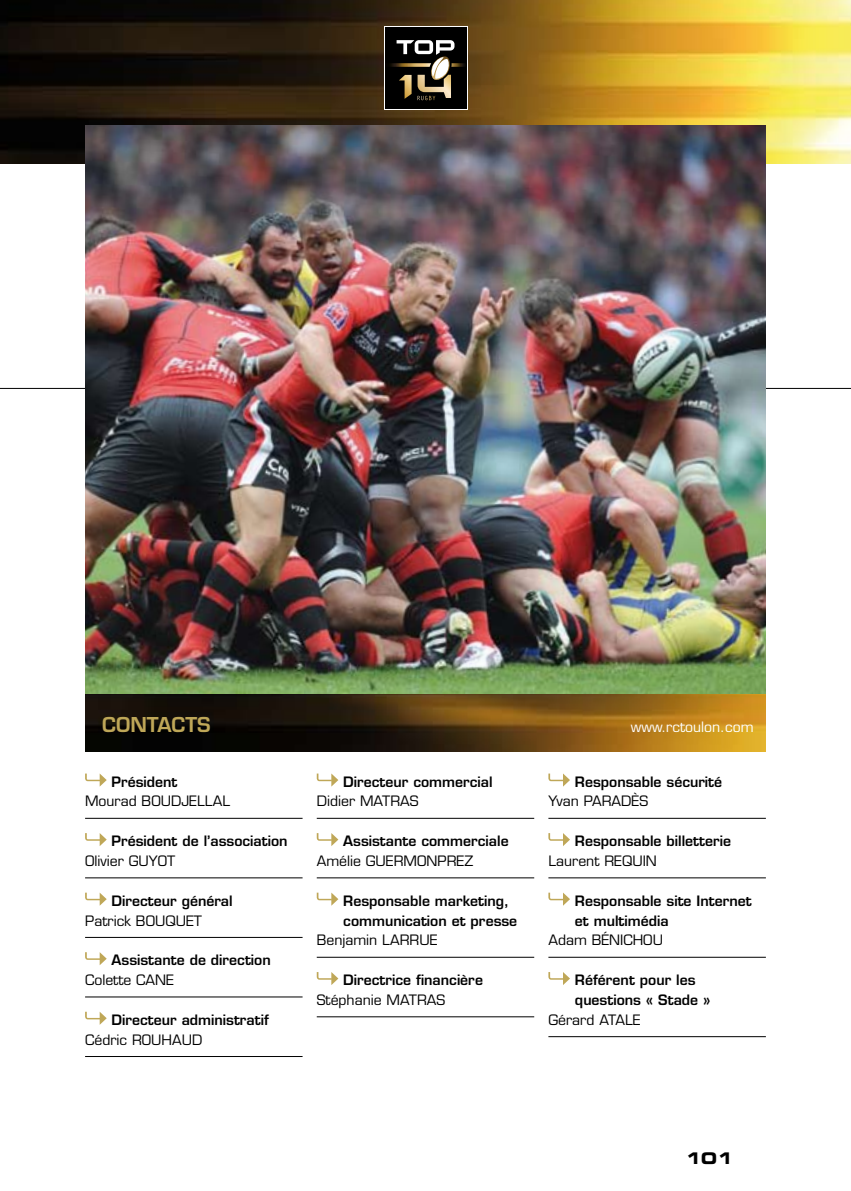
<style>
.page{position:relative;width:851px;height:1191px;background:#fff}
.page>*{position:absolute;margin:0;border:0;box-sizing:border-box;transform-origin:0 0}
.t1{font:600 20px "Eurostile";color:#bfa758}
.t2{font:16px "Eurostile Bold Extended Two";color:#000}
.t3{font:600 14px/19.8px "Eurostile";color:#000}
.t4{font:14px "Eurostile";color:#000}
.t5{font:14px "Eurostile";color:#fff}
</style>
<div class="page">
<img style="left:0;top:0;width:850px;height:163px">
<svg style="left:384px;top:26px;width:83px;height:83px"></svg>
<div style="left:385px;top:27px;width:81px;height:81px;background:#000"></div>
<img style="left:454px;top:63px;width:11px;height:4px">
<img style="left:390px;top:63px;width:6px;height:4px">
<svg style="left:396px;top:40px;width:58px;height:60px"></svg>
<img style="left:85px;top:693px;width:680px;height:58px">
<hr style="left:85px;top:818px;width:217px;height:1px;background:#000">
<hr style="left:85px;top:877px;width:217px;height:1px;background:#000">
<hr style="left:85px;top:937px;width:217px;height:1px;background:#000">
<hr style="left:85px;top:996px;width:217px;height:1px;background:#000">
<hr style="left:85px;top:1056px;width:217px;height:1px;background:#000">
<svg style="left:85px;top:773px;width:22px;height:13px"></svg>
<svg style="left:85px;top:833px;width:22px;height:13px"></svg>
<svg style="left:85px;top:892px;width:22px;height:13px"></svg>
<svg style="left:85px;top:952px;width:22px;height:13px"></svg>
<svg style="left:85px;top:1011px;width:22px;height:13px"></svg>
<hr style="left:317px;top:818px;width:217px;height:1px;background:#000">
<hr style="left:317px;top:877px;width:217px;height:1px;background:#000">
<hr style="left:317px;top:956px;width:217px;height:1px;background:#000">
<hr style="left:317px;top:1016px;width:217px;height:1px;background:#000">
<svg style="left:317px;top:773px;width:21px;height:13px"></svg>
<svg style="left:317px;top:833px;width:21px;height:13px"></svg>
<svg style="left:317px;top:892px;width:21px;height:13px"></svg>
<svg style="left:317px;top:972px;width:21px;height:13px"></svg>
<hr style="left:548px;top:818px;width:217px;height:1px;background:#000">
<hr style="left:548px;top:877px;width:217px;height:1px;background:#000">
<hr style="left:548px;top:956px;width:217px;height:1px;background:#000">
<hr style="left:548px;top:1036px;width:217px;height:1px;background:#000">
<svg style="left:548px;top:773px;width:22px;height:13px"></svg>
<svg style="left:548px;top:833px;width:22px;height:13px"></svg>
<svg style="left:548px;top:892px;width:22px;height:13px"></svg>
<svg style="left:548px;top:972px;width:22px;height:13px"></svg>
<hr style="left:0;top:388px;width:850px;height:1px;background:#000">
<img style="left:85px;top:125px;width:680px;height:568px">
<h1 class="t1" style="left:102px;top:712px;width:43px">Contacts</h1>
<p class="t5" style="left:630px;top:718px;width:124px">www.rctoulon.com</p>
<p class="t3" style="left:112px;top:771px;width:67px">Président</p>
<p class="t4" style="left:85px;top:793px;width:76px">Mourad Boudjellal</p>
<p class="t3" style="left:112px;top:831px;width:177px">Président de l’association</p>
<p class="t4" style="left:85px;top:852px;width:64px">Olivier Guyot</p>
<p class="t3" style="left:112px;top:890px;width:123px">Directeur général</p>
<p class="t4" style="left:85px;top:912px;width:100px">Patrick Bou quet</p>
<p class="t3" style="left:112px;top:950px;width:161px">Assistante de direction</p>
<p class="t4" style="left:85px;top:971px;width:71px">Colette Cane</p>
<p class="t3" style="left:112px;top:1009px;width:159px">Directeur administratif</p>
<p class="t4" style="left:85px;top:1031px;width:68px">Cédric Rouhaud</p>
<p class="t3" style="left:343px;top:771px;width:151px">Directeur commercial</p>
<p class="t4" style="left:317px;top:793px;width:67px">Didier Matras</p>
<p class="t3" style="left:343px;top:831px;width:167px">Assistante commerciale</p>
<p class="t4" style="left:317px;top:852px;width:70px">Amélie Guermonpre</p>
<p class="t4" style="left:464px;top:852px;width:10px">z</p>
<p class="t3" style="left:343px;top:890px;width:175px">Responsable marketing, communication et presse</p>
<p class="t4" style="left:317px;top:932px;width:84px">Benjamin Larrue</p>
<p class="t3" style="left:343px;top:970px;width:141px">Directrice financière</p>
<p class="t4" style="left:317px;top:991px;width:94px">Stéphanie Matras</p>
<p class="t3" style="left:575px;top:771px;width:149px">Responsable sécurité</p>
<p class="t4" style="left:548px;top:793px;width:54px">Yvan Paradès</p>
<p class="t3" style="left:575px;top:831px;width:157px">Responsable billetterie</p>
<p class="t4" style="left:548px;top:852px;width:93px">Laurent Requin</p>
<p class="t3" style="left:575px;top:890px;width:178px">Responsable site Internet et multimédia</p>
<p class="t4" style="left:548px;top:932px;width:63px">Adam Bénichou</p>
<p class="t3" style="left:575px;top:970px;width:137px">Référent pour les questions « Stade »</p>
<p class="t4" style="left:548px;top:1011px;width:69px">Gérard Atale</p>
<p class="t2" style="left:685px;top:1146px;width:49px">101</p>
</div>
